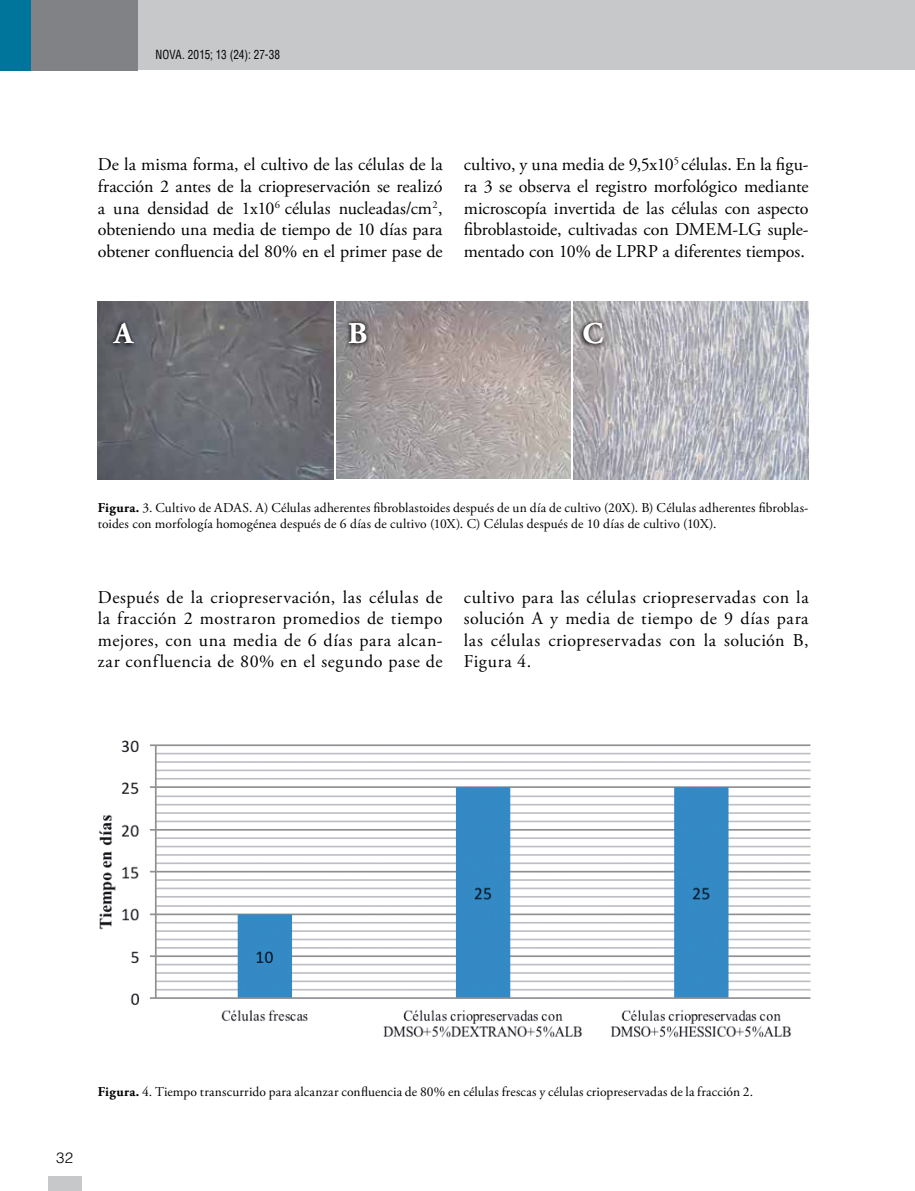
<style>
.page{position:relative;width:915px;height:1191px;background:#fff}
.page>*{position:absolute;margin:0;border:0;box-sizing:border-box;transform-origin:0 0}
.t1{font:700 30px "Adobe Garamond Pro";color:#fff}
.t2{font:18px/21.6px "Adobe Garamond Pro";letter-spacing:.015em;color:#000;text-align:justify}
.t3{font:300 15px "Helvetica LT Std";color:#000}
.t4{font:13.5px/16.2px "Adobe Garamond Pro";letter-spacing:.01em;color:#000}
.t5{font:condensed 12.3px "Helvetica LT Std";letter-spacing:.015em;color:#000;scale:.92 1}
.s1{font-weight:700}
</style>
<div class="page">
<hr style="left:914px;top:0;width:1px;height:70px;background:#c7c8ca">
<div style="left:0;top:0;width:914px;height:70px;background:#c7c8ca"></div>
<div style="left:25px;top:0;width:113px;height:71px;background:#808285"></div>
<div style="left:0;top:0;width:31px;height:71px;background:#00759b"></div>
<img style="left:98px;top:301px;width:235px;height:178px">
<img style="left:573px;top:301px;width:235px;height:178px">
<img style="left:336px;top:302px;width:234px;height:177px">
<img style="left:99px;top:740px;width:712px;height:298px">
<div style="left:109px;top:319px;width:28px;height:29px;background:#000;opacity:.75"></div>
<div style="left:344px;top:319px;width:26px;height:29px;background:#000;opacity:.75"></div>
<div style="left:578px;top:319px;width:28px;height:29px;background:#000;opacity:.75"></div>
<div style="left:48px;top:1175px;width:33px;height:16px;background:#c7c8ca"></div>
<p class="t5" style="left:155px;top:47px;width:137px">NOVA. 2015; 13 (24): 27-38</p>
<p class="t2" style="left:98px;top:155px;width:346px">De la misma forma, el cultivo de las células de la fracción 2 antes de la criopreservación se realizó a una densidad de 1x10<sup>6</sup> células nucleadas/cm<sup>2</sup>, obteniendo una media de tiempo de 10 días para obtener confluencia del 80% en el primer pase de</p>
<p class="t2" style="left:463px;top:155px;width:346px">cultivo, y una media de 9,5x10<sup>5</sup> células. En la figu&shy;ra 3 se observa el registro morfológico mediante microscopía invertida de las células con aspecto fibroblastoide, cultivadas con DMEM-LG suple&shy;mentado con 10% de LPRP a diferentes tiempos.</p>
<h1 class="t1" style="left:114px;top:316px;width:20px">A</h1>
<h1 class="t1" style="left:348px;top:316px;width:21px">B</h1>
<h1 class="t1" style="left:582px;top:316px;width:22px">C</h1>
<p class="t4" style="left:98px;top:500px;width:712px"><span class="s1">Figura.</span> 3. Cultivo de ADAS. A) Células adherentes fibroblastoides después de un día de cultivo (20X). B) Células adherentes fibroblas&shy;toides con morfología homogénea después de 6 días de cultivo (10X). C) Células después de 10 días de cultivo (10X).</p>
<p class="t2" style="left:98px;top:587px;width:346px">Después de la criopreservación, las células de la fracción 2 mostraron promedios de tiempo mejores, con una media de 6 días para alcan&shy;zar confluencia de 80% en el segundo pase de</p>
<p class="t2" style="left:463px;top:587px;width:346px">cultivo para las células criopreservadas con la solución A y media de tiempo de 9 días para las células criopreservadas con la solución B, Figura 4.</p>
<p class="t3" style="left:56px;top:1148px;width:18px">32</p>
<p class="t4" style="left:98px;top:1084px;width:656px"><span class="s1">Figura.</span> 4. Tiempo transcurrido para alcanzar confluencia de 80% en células frescas y células criopreservadas de la fracción 2.</p>
</div>
